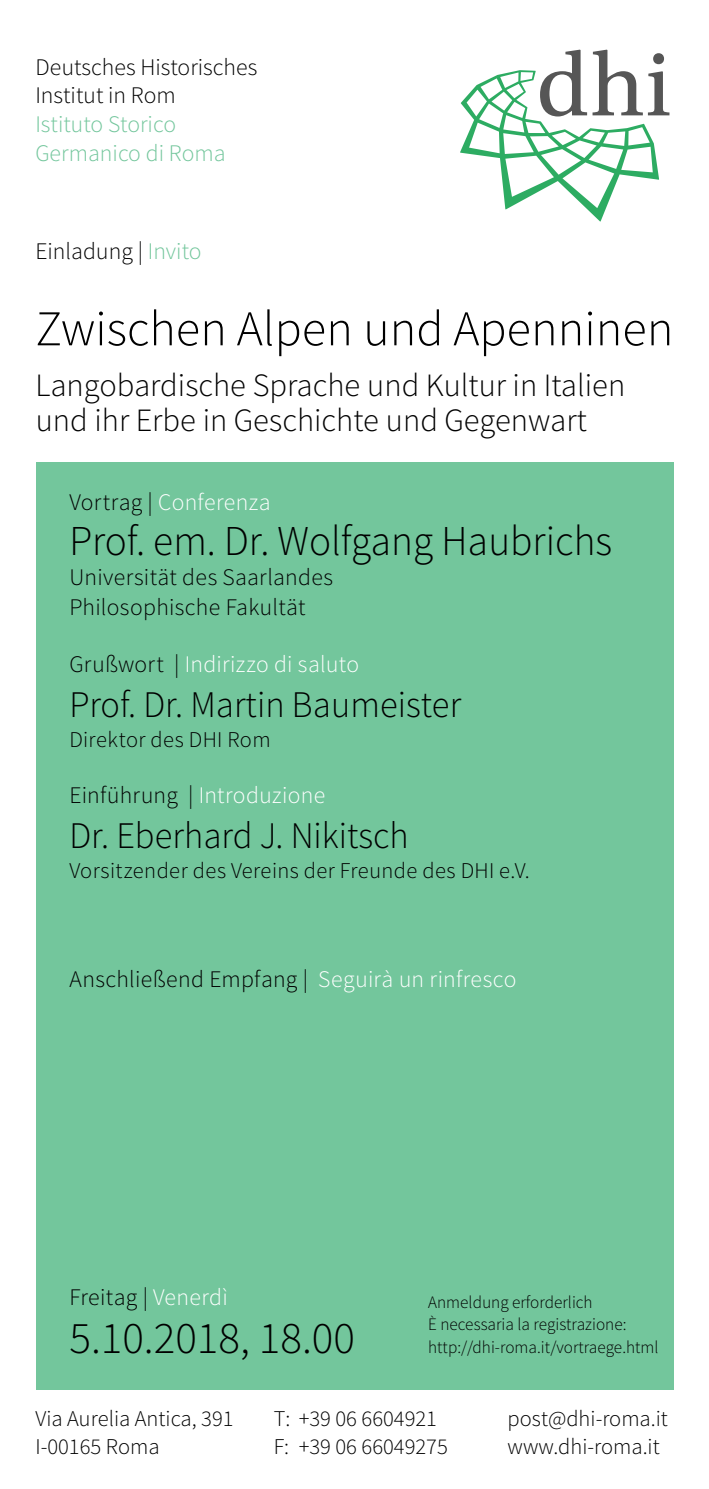
<style>
.page{position:relative;width:709px;height:1489px;background:#fff}
.page>*{position:absolute;margin:0;border:0;box-sizing:border-box;transform-origin:0 0}
.t1{font:300 50px "Source Sans Pro";color:#000}
.t2{font:300 45px "Source Sans Pro";color:#000}
.t3{font:300 42.5px "Source Sans Pro";color:#000}
.t4{font:300 37.5px "Source Sans Pro";color:#000}
.t5{font:300 32.5px/35px "Source Sans Pro";color:#000}
.t6{font:300 23.75px/30px "Source Sans Pro";letter-spacing:.01em;color:#000}
.t7{font:300 23.75px "Source Sans Pro";letter-spacing:.01em;color:#fff}
.t8{font:300 23.75px/28.8px "Source Sans Pro";color:#73c69c}
.t9{font:300 22.5px/27.5px "Source Sans Pro";color:#000}
.t10{font:300 17.5px/22.5px "Source Sans Pro";color:#000}
.s1{color:#73c69c}
.s2{color:#000}
.s3{color:#fff}
</style>
<div class="page">
<div style="left:36px;top:462px;width:637px;height:927px;background:#73c69c"></div>
<svg style="left:460px;top:50px;width:209px;height:171px"></svg>
<p class="t6" style="left:35px;top:52px;width:223px;line-height:28.8px">Deutsches Historisches<br>Institut in Rom</p>
<p class="t8" style="left:35px;top:110px;width:192px">Istituto Storico<br>Germanico di Roma</p>
<p class="t6" style="left:35px;top:236px;width:168px">Einladung | <span class="s1">Invito</span></p>
<h1 class="t1" style="left:35px;top:298px;width:639px">Zwischen Alpen und Apenninen</h1>
<h3 class="t5" style="left:35px;top:367px;width:591px">Langobardische Sprache und Kultur in Italien und ihr Erbe in Geschichte und Gegenwart</h3>
<p class="t7" style="left:69px;top:487px;width:203px"><span class="s2">Vortrag |</span> Conferenza</p>
<h3 class="t3" style="left:69px;top:514px;width:544px">Prof. em. Dr. Wolfgang Haubrichs</h3>
<p class="t6" style="left:69px;top:562px;width:265px">Universität des Saarlandes<br>Philosophische Fakultät</p>
<p class="t7" style="left:69px;top:649px;width:291px"><span class="s2">Grußwort |</span> Indirizzo di saluto</p>
<h3 class="t4" style="left:69px;top:682px;width:393px">Prof. Dr. Martin Baumeister</h3>
<p class="t9" style="left:69px;top:726px;width:203px">Direktor des DHI Rom</p>
<p class="t7" style="left:69px;top:781px;width:258px"><span class="s2">Einführung |</span> Introduzione</p>
<h3 class="t4" style="left:69px;top:813px;width:341px">Dr. Eberhard J. Nikitsch</h3>
<p class="t9" style="left:69px;top:857px;width:462px">Vorsitzender des Vereins der Freunde des DHI e.V.</p>
<p class="t6" style="left:69px;top:964px;width:448px">Anschließend Empfang | <span class="s3">Seguirà un rinfresco</span></p>
<p class="t6" style="left:69px;top:1282px;width:160px">Freitag | <span class="s3">Venerdì</span></p>
<h2 class="t2" style="left:69px;top:1310px;width:287px">5.10.2018, 18.00</h2>
<p class="t10" style="left:428px;top:1290px;width:232px">Anmeldung erforderlich<br>È necessaria la registrazione: http://dhi-roma.it/vortraege.html</p>
<p class="t9" style="left:35px;top:1404px;width:200px">Via Aurelia Antica, 391<br>I-00165 Roma</p>
<p class="t9" style="left:274px;top:1404px;width:176px">T: +39 06 6604921<br>F: +39 06 66049275</p>
<p class="t9" style="left:507px;top:1404px;width:162px">post@dhi-roma.it www.dhi-roma.it</p>
</div>
